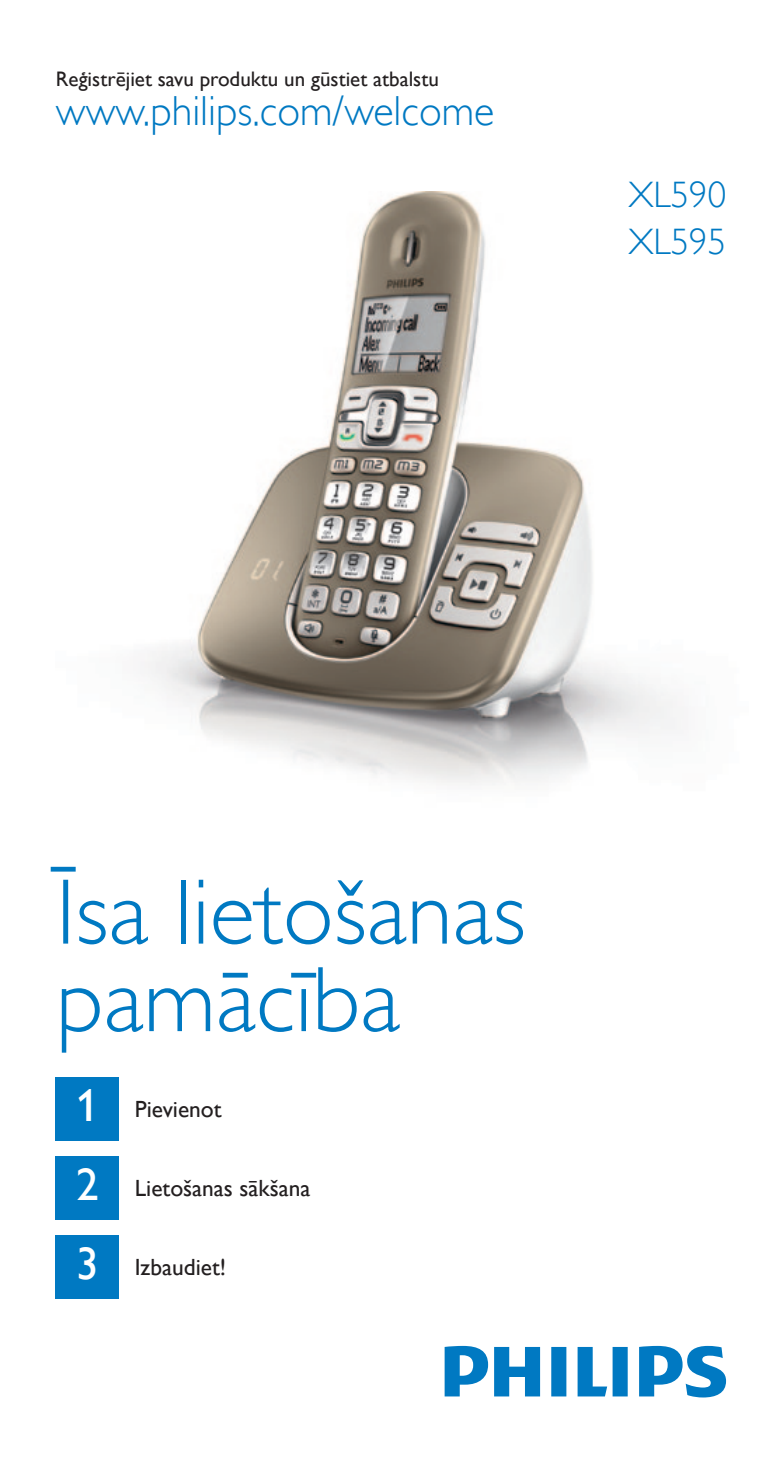
<style>
.page{position:relative;width:782px;height:1469px;background:#fff}
.page>*{position:absolute;margin:0;border:0;box-sizing:border-box;transform-origin:0 0}
.t1{font:93.45px/87.5px "Gill Sans Alt One WGL Light";color:#0079c2}
.t2{font:42px "Gill Sans Alt One WGL Light";color:#0079c2}
.t3{font:36.75px/47.2px "Gill Sans Alt One WGL Light";color:#0079c2}
.t4{font:23.45px "Gill Sans Alt One WGL";color:#231f20}
.t5{font:21px "Gill Sans Alt One WGL";color:#231f20}
.s1{font-size:45.5px;color:#fff}
</style>
<div class="page">
<img style="left:141px;top:192px;width:536px;height:593px">
<svg style="left:444px;top:1345px;width:281px;height:52px"></svg>
<div style="left:56px;top:1077px;width:63px;height:63px;background:#0079c2"></div>
<div style="left:56px;top:1156px;width:63px;height:63px;background:#0079c2"></div>
<div style="left:56px;top:1235px;width:63px;height:63px;background:#0079c2"></div>
<p class="t5" style="left:56px;top:64px;width:384px">Reģistrējiet savu produktu un gūstiet atbalstu</p>
<h2 class="t2" style="left:56px;top:83px;width:440px">www.philips.com/welcome</h2>
<h3 class="t3" style="left:628px;top:171px;width:99px">XL590<br>XL595</h3>
<h1 class="t1" style="left:56px;top:869px;width:471px">Īsa lietošanas pamācība</h1>
<p class="t4" style="left:76px;top:1093px;width:147px"><span class="s1">1</span> Pievienot</p>
<p class="t4" style="left:76px;top:1172px;width:236px"><span class="s1">2</span> Lietošanas sākšana</p>
<p class="t4" style="left:76px;top:1250px;width:151px"><span class="s1">3</span> Izbaudiet!</p>
</div>
